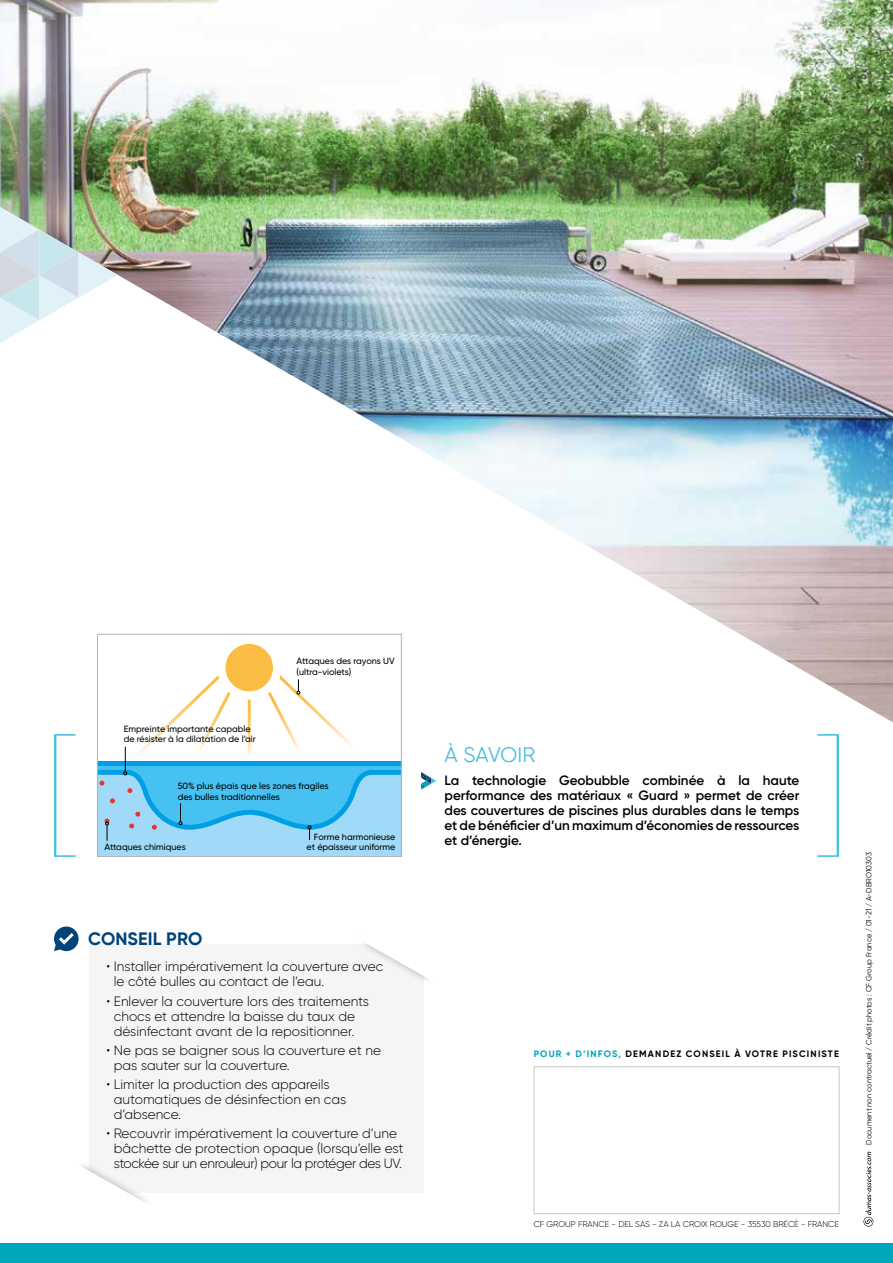
<style>
.page{position:relative;width:893px;height:1263px;background:#fff}
.page>*{position:absolute;margin:0;border:0;box-sizing:border-box;transform-origin:0 0}
.t1{font:21px "Gilroy";color:#47bfe0}
.t2{font:700 18px "Gilroy";letter-spacing:.005em;color:#004379}
.t3{font:300 13.5px/15px "Gilroy";color:#000}
.t4{font:600 13.5px/15px "Gilroy";color:#000;text-align:justify}
.t5{font:700 9.3px "Gilroy";letter-spacing:.13em;color:#000}
.t6{font:500 9px/10.8px "Gilroy";color:#000}
.t7{font:300 8.4px "Gilroy";color:#000}
.t8{font:7.5px "Gilroy";color:#000}
.s1{color:#00a2bd}
</style>
<div class="page">
<div style="left:0;top:1244px;width:893px;height:19px;background:#00a7bc"></div>
<img style="left:0;top:0;width:893px;height:722px">
<svg style="left:0;top:207px;width:118px;height:136px"></svg>
<div style="left:534px;top:1066px;width:305px;height:148px;background:#fff;border:1px solid #c6c6c6"></div>
<svg style="left:863px;top:1152px;width:10px;height:74px"></svg>
<svg style="left:54px;top:734px;width:22px;height:123px"></svg>
<svg style="left:817px;top:734px;width:22px;height:123px"></svg>
<div style="left:97px;top:763px;width:305px;height:94px;background:#a1daf8"></div>
<div style="left:217px;top:636px;width:64px;height:64px;background:#fff;border-radius:50%"></div>
<div style="left:226px;top:644px;width:47px;height:47px;background:#fbbc43;border-radius:50%"></div>
<div style="left:97px;top:634px;width:305px;height:223px;border:1px solid #b3b2b2"></div>
<svg style="left:98px;top:671px;width:303px;height:170px"></svg>
<div style="left:89px;top:944px;width:334px;height:249px;background:#f5f5f5"></div>
<div style="left:356px;top:933px;width:80px;height:52px;background:#fff"></div>
<svg style="left:364px;top:944px;width:62px;height:36px"></svg>
<div style="left:74px;top:1160px;width:79px;height:52px;background:#fff"></div>
<svg style="left:84px;top:1166px;width:59px;height:35px"></svg>
<svg style="left:54px;top:926px;width:25px;height:25px"></svg>
<svg style="left:421px;top:772px;width:15px;height:17px"></svg>
<p class="t6" style="left:124px;top:723px;width:134px">Empreinte importante capable de résister à la dilatation de l’air</p>
<p class="t6" style="left:297px;top:655px;width:100px">Attaques des rayons UV (ultra-violets)</p>
<p class="t6" style="left:178px;top:780px;width:152px">50% plus épais que les zones fragiles des bulles traditionnelles</p>
<p class="t6" style="left:104px;top:842px;width:83px">Attaques chimiques</p>
<p class="t6" style="left:307px;top:831px;width:90px;text-align:right">Forme harmonieuse et épaisseur uniforme</p>
<h2 class="t2" style="left:88px;top:927px;width:116px">CONSEIL PRO</h2>
<p class="t3" style="left:114px;top:959px;width:271px;text-indent:-7px">• Installer impérativement la couverture avec le côté bulles au contact de l’eau.</p>
<p class="t3" style="left:106px;top:993px;width:264px;text-align:center">• Enlever la couverture lors des traitements chocs et attendre la baisse du taux de désinfectant avant de la repositionner.</p>
<p class="t3" style="left:114px;top:1042px;width:269px;text-indent:-7px">• Ne pas se baigner sous la couverture et ne pas sauter sur la couverture.</p>
<p class="t3" style="left:114px;top:1077px;width:234px;text-indent:-7px">• Limiter la production des appareils automatiques de désinfection en cas d’absence.</p>
<p class="t3" style="left:106px;top:1126px;width:299px;text-align:center">• Recouvrir impérativement la couverture d’une bâchette de protection opaque (lorsqu’elle est stockée sur un enrouleur) pour la protéger des UV.</p>
<h1 class="t1" style="left:445px;top:742px;width:92px">À SAVOIR</h1>
<p class="t4" style="left:445px;top:773px;width:356px">La technologie Geobubble combinée à la haute performance des matériaux « Guard » permet de créer des couvertures de piscines plus durables dans le temps et de bénéficier d’un maximum d’économies de ressources et d’énergie.</p>
<p class="t5" style="left:534px;top:1048px;width:307px"><span class="s1">POUR + D’INFOS,</span> DEMANDEZ CONSEIL À VOTRE PISCINISTE</p>
<p class="t8" style="left:864px;top:1145px;width:294px;rotate:-90deg">Document non contractuel / Crédit photos : CF Group France / 01-21 / A-DBRO10303</p>
<p class="t7" style="left:534px;top:1218px;width:307px">CF GROUP FRANCE - DEL SAS - ZA LA CROIX ROUGE - 35530 BRÉCÉ - FRANCE</p>
</div>
